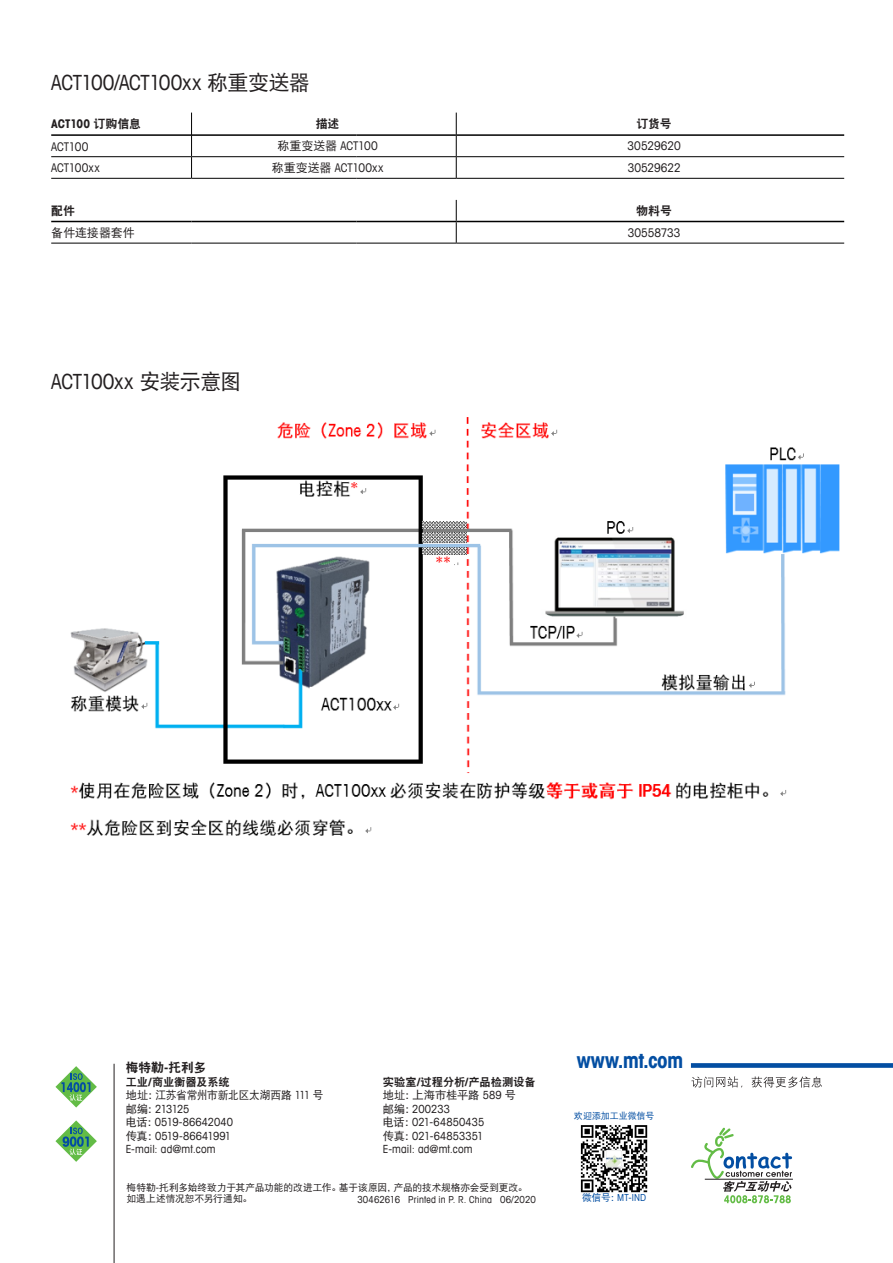
<style>
.page{position:relative;width:893px;height:1263px;background:#fff}
.page>*{position:absolute;margin:0;border:0;box-sizing:border-box;transform-origin:0 0}
.t1{font:condensed 21px "Avant Garde Com";letter-spacing:-.015em;color:#231f20}
.t2{font:700 condensed 21px "Avant Garde Com";letter-spacing:-.015em;color:#034ea2}
.t3{font:12.75px "DFP Hei W9";letter-spacing:-.01em;color:#231f20}
.t4{font:condensed 12px "Avant Garde Com";color:#231f20}
.t5{font:700 condensed 12px "Avant Garde Com";color:#231f20}
.t6{font:12px "DFP Hei W9";letter-spacing:-.01em;color:#231f20}
.t7{font:12px "DFP Hei W5";color:#231f20}
.t8{font:condensed 11.25px "Avant Garde Com";letter-spacing:.005em;color:#231f20}
.t9{font:11.25px "DFP Hei W5";letter-spacing:-.015em;color:#231f20}
.t10{font:11.25px "DFP Hei W9";letter-spacing:-.01em;color:#231f20}
.t11{font:condensed 11.25px "Avant Garde Com";letter-spacing:-.03em;color:#231f20}
.t12{font:9.75px "DFP Hei W5";letter-spacing:-.01em;color:#231f20}
.t13{font:condensed 9.75px "Avant Garde Com";letter-spacing:.01em;color:#231f20}
.t14{font:condensed 9.75px "Avant Garde Com";color:#034ea2}
.t15{font:9px "DFP Hei W5";letter-spacing:-.005em;color:#034ea2}
.s1{font-family:"DFP Hei W5";font-stretch:normal}
.s2{font-family:"DFP Hei W9";font-weight:400;font-stretch:normal}
.s3{font-family:"Avant Garde Com";font-weight:700;font-stretch:condensed}
.s4{font-family:"Avant Garde Com";font-stretch:condensed}
</style>
<div class="page">
<hr style="left:51px;top:156px;width:141px;height:1px;background:#000">
<hr style="left:192px;top:156px;width:164px;height:1px;background:#000">
<hr style="left:356px;top:156px;width:100px;height:1px;background:#000">
<hr style="left:456px;top:156px;width:388px;height:1px;background:#000">
<hr style="left:51px;top:178px;width:141px;height:1px;background:#000">
<hr style="left:192px;top:178px;width:164px;height:1px;background:#000">
<hr style="left:356px;top:178px;width:100px;height:1px;background:#000">
<hr style="left:456px;top:178px;width:388px;height:1px;background:#000">
<svg style="left:456px;top:200px;width:1px;height:43px"></svg>
<hr style="left:51px;top:243px;width:141px;height:1px;background:#000">
<hr style="left:192px;top:243px;width:164px;height:1px;background:#000">
<hr style="left:356px;top:243px;width:100px;height:1px;background:#000">
<hr style="left:456px;top:243px;width:388px;height:1px;background:#000">
<hr style="left:51px;top:134px;width:140px;height:2px;background:#000">
<hr style="left:192px;top:134px;width:164px;height:2px;background:#000">
<hr style="left:356px;top:134px;width:100px;height:2px;background:#000">
<hr style="left:457px;top:134px;width:387px;height:2px;background:#000">
<svg style="left:191px;top:113px;width:1px;height:65px"></svg>
<svg style="left:456px;top:113px;width:1px;height:65px"></svg>
<hr style="left:51px;top:221px;width:141px;height:1px;background:#000">
<hr style="left:192px;top:221px;width:164px;height:1px;background:#000">
<hr style="left:356px;top:221px;width:100px;height:1px;background:#000">
<hr style="left:456px;top:221px;width:388px;height:1px;background:#000">
<div style="left:691px;top:1063px;width:202px;height:5px;background:#034ea2"></div>
<svg style="left:691px;top:1076px;width:51px;height:11px"></svg>
<svg style="left:752px;top:1076px;width:70px;height:11px"></svg>
<hr style="left:114px;top:1064px;width:1px;height:199px;background:#231f20">
<svg style="left:55px;top:1066px;width:42px;height:41px"></svg>
<svg style="left:55px;top:1120px;width:42px;height:42px"></svg>
<hr style="left:705px;top:1179px;width:88px;height:1px;background:#231f20">
<svg style="left:691px;top:1127px;width:101px;height:76px"></svg>
<img style="left:580px;top:1125px;width:68px;height:67px">
<img style="left:70px;top:417px;width:770px;height:420px">
<p class="t1" style="left:51px;top:69px;width:260px">ACT100/ACT100xx <span class="s1">称重变送器</span></p>
<p class="t5" style="left:51px;top:116px;width:91px">ACT100 <span class="s2">订购信息</span></p>
<p class="t6" style="left:316px;top:117px;width:25px">描述</p>
<p class="t6" style="left:636px;top:117px;width:37px">订货号</p>
<p class="t4" style="left:51px;top:139px;width:39px">ACT100</p>
<p class="t4" style="left:278px;top:139px;width:102px"><span class="s1">称重变送器</span> ACT100</p>
<p class="t4" style="left:628px;top:139px;width:55px">30529620</p>
<p class="t4" style="left:51px;top:161px;width:50px">ACT100xx</p>
<p class="t4" style="left:272px;top:160px;width:113px"><span class="s1">称重变送器</span> ACT100xx</p>
<p class="t4" style="left:628px;top:160px;width:55px">30529622</p>
<p class="t6" style="left:51px;top:204px;width:25px">配件</p>
<p class="t6" style="left:636px;top:204px;width:37px">物料号</p>
<p class="t7" style="left:51px;top:226px;width:85px">备件连接器套件</p>
<p class="t4" style="left:628px;top:225px;width:54px">30558733</p>
<p class="t1" style="left:51px;top:369px;width:191px">ACT100xx <span class="s1">安装示意图</span></p>
<p class="t3" style="left:126px;top:1061px;width:82px">梅特勒<span class="s3">-</span>托利多</p>
<p class="t2" style="left:577px;top:1046px;width:108px">www.mt.com</p>
<p class="t10" style="left:126px;top:1076px;width:106px">工业<span class="s3">/</span>商业衡器及系统</p>
<p class="t9" style="left:126px;top:1089px;width:199px">地址：江苏省常州市新北区太湖西路 <span class="s4">111</span> 号</p>
<p class="t8" style="left:126px;top:1102px;width:65px"><span class="s1">邮编：</span>213125</p>
<p class="t8" style="left:126px;top:1115px;width:109px"><span class="s1">电话：</span>0519-86642040</p>
<p class="t11" style="left:126px;top:1129px;width:107px"><span class="s1">传真：</span>0519-86641991</p>
<p class="t8" style="left:126px;top:1142px;width:91px">E-mail: ad@mt.com</p>
<p class="t10" style="left:383px;top:1076px;width:154px">实验室<span class="s3">/</span>过程分析<span class="s3">/</span>产品检测设备</p>
<p class="t9" style="left:383px;top:1089px;width:135px">地址：上海市桂平路 <span class="s4">589</span> 号</p>
<p class="t8" style="left:383px;top:1102px;width:69px"><span class="s1">邮编：</span>200233</p>
<p class="t8" style="left:383px;top:1115px;width:103px"><span class="s1">电话：</span>021-64850435</p>
<p class="t8" style="left:383px;top:1129px;width:102px"><span class="s1">传真：</span>021-64853351</p>
<p class="t8" style="left:383px;top:1142px;width:91px">E-mail: ad@mt.com</p>
<p class="t12" style="left:127px;top:1182px;width:402px">梅特勒<span class="s4">-</span>托利多始终致力于其产品功能的改进工作。基于该原因，产品的技术规格亦会受到更改。</p>
<p class="t12" style="left:127px;top:1193px;width:127px">如遇上述情况恕不另行通知。</p>
<p class="t15" style="left:574px;top:1110px;width:82px">欢迎添加工业微信号</p>
<p class="t13" style="left:357px;top:1193px;width:180px">30462616 Printed in P. R. China 06/2020</p>
<p class="t14" style="left:582px;top:1192px;width:65px"><span class="s1">微信号：</span>MT-IND</p>
</div>
